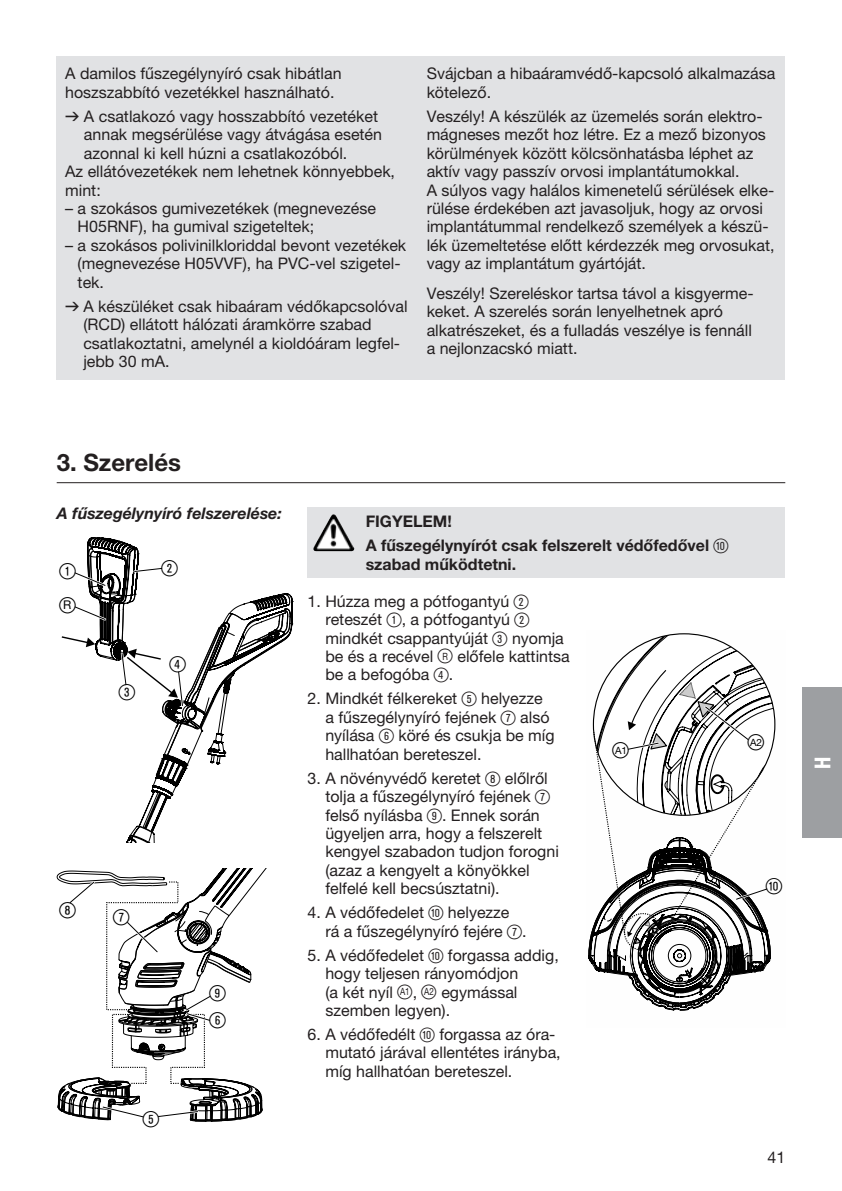
<style>
.page{position:relative;width:842px;height:1191px;background:#fff}
.page>*{position:absolute;margin:0;border:0;box-sizing:border-box;transform-origin:0 0}
.t1{font:700 24px "GARDENA Pro";color:#231f20}
.t2{font:22px/34px "Ziffernim Kreisund Quadrat BQ";color:#000}
.t3{font:22px "GARDENA Pro Bo Cond";color:#fff}
.t4{font:16px/18.4px "GARDENA Pro";color:#231f20}
.t5{font:700 16px/24px "GARDENA Pro";color:#231f20}
.t6{font:italic 700 16px "GARDENA Pro";color:#231f20}
.t7{font:10px "GARDENA Pro";color:#000}
.s1{font-family:"Formdruck"}
.s2{font-family:"Ziffernim Kreisund Quadrat BQ";font-weight:400;font-size:20px}
.s3{font-family:"Ziffernim Kreisund Quadrat BQ";font-size:20px}
.s4{font-size:10px}
.s5{font-family:"Ziffernim Kreisund Quadrat BQ";font-size:22px}
</style>
<div class="page">
<div style="left:57px;top:57px;width:728px;height:323px;background:#e1e2e4"></div>
<hr style="left:57px;top:482px;width:728px;height:1px;background:#231f20">
<div style="left:308px;top:507px;width:477px;height:71px;background:#e1e2e4"></div>
<svg style="left:61px;top:537px;width:232px;height:306px"></svg>
<svg style="left:57px;top:868px;width:210px;height:254px"></svg>
<img style="left:315px;top:514px;width:18px;height:31px">
<svg style="left:612px;top:633px;width:144px;height:35px"></svg>
<svg style="left:588px;top:668px;width:188px;height:343px"></svg>
<div style="left:802px;top:687px;width:40px;height:151px;background:#9d9fa2"></div>
<p class="t4" style="left:65px;top:64px;width:278px">A damilos fűszegélynyíró csak hibátlan hoszszabbító vezetékkel használható.</p>
<p class="t4" style="left:65px;top:107px;width:314px"><span class="s1">v</span> A csatlakozó vagy hosszabbító vezetéket</p>
<p class="t4" style="left:84px;top:125px;width:300px">annak megsérülése vagy átvágása esetén</p>
<p class="t4" style="left:84px;top:144px;width:265px">azonnal ki kell húzni a csatlakozóból.</p>
<p class="t4" style="left:65px;top:162px;width:331px">Az ellátóvezetékek nem lehetnek könnyebbek,</p>
<p class="t4" style="left:65px;top:180px;width:37px">mint:</p>
<p class="t4" style="left:78px;top:199px;width:300px;text-indent:-12px">– a szokásos gumivezetékek (megnevezése<br>H05RNF), ha gumival szigeteltek;</p>
<p class="t4" style="left:78px;top:236px;width:330px;text-indent:-12px">– a szokásos polivinilkloriddal bevont vezetékek (megnevezése H05VVF), ha PVC-vel szigetel&shy;tek.</p>
<p class="t4" style="left:83px;top:296px;width:326px;text-indent:-18px"><span class="s1">v</span> A készüléket csak hibaáram védőkapcsolóval (RCD) ellátott hálózati áramkörre szabad csatlakoztatni, amelynél a kioldóáram legfel&shy;jebb 30 mA.</p>
<p class="t4" style="left:427px;top:64px;width:350px">Svájcban a hibaáramvédő-kapcsoló alkalmazása kötelező.</p>
<p class="t4" style="left:427px;top:107px;width:349px">Veszély! A készülék az üzemelés során elektro&shy;mágneses mezőt hoz létre. Ez a mező bizonyos körülmények között kölcsönhatásba léphet az aktív vagy passzív orvosi implantátumokkal.<br>A súlyos vagy halálos kimenetelű sérülések elke&shy;rülése érdekében azt javasoljuk, hogy az orvosi implantátummal rendelkező személyek a készü&shy;lék üzemeltetése előtt kérdezzék meg orvosukat, vagy az implantátum gyártóját.</p>
<p class="t4" style="left:427px;top:284px;width:327px">Veszély! Szereléskor tartsa távol a kisgyerme&shy;keket. A szerelés során lenyelhetnek apró alkatrészeket, és a fulladás veszélye is fennáll a nejlonzacskó miatt.</p>
<h1 class="t1" style="left:57px;top:447px;width:126px">3. Szerelés</h1>
<p class="t6" style="left:57px;top:503px;width:227px">A fűszegélynyíró felszerelése:</p>
<h2 class="t2" style="left:59px;top:554px;width:18px">1 ß<sup>R</sup></h2>
<h2 class="t2" style="left:161px;top:551px;width:18px">2</h2>
<h2 class="t2" style="left:119px;top:675px;width:18px">3</h2>
<h2 class="t2" style="left:169px;top:647px;width:18px">4</h2>
<h2 class="t2" style="left:60px;top:893px;width:18px">8</h2>
<h2 class="t2" style="left:113px;top:901px;width:18px">7</h2>
<h2 class="t2" style="left:143px;top:1102px;width:18px">5</h2>
<h2 class="t2" style="left:209px;top:980px;width:18px;line-height:26.8px">9<br>6</h2>
<p class="t5" style="left:366px;top:509px;width:364px">FIGYELEM!<br>A fűszegélynyírót csak felszerelt védőfedővel <span class="s2">0</span></p>
<p class="t5" style="left:366px;top:551px;width:152px">szabad működtetni.</p>
<p class="t4" style="left:325px;top:591px;width:246px;text-indent:-18px">1. Húzza meg a pótfogantyú <span class="s3">2 </span>reteszét <span class="s3">1</span>, a pótfogantyú <span class="s3">2 </span>mindkét csappantyúját <span class="s3">3</span> nyomja be és a recével <span class="s3">ß</span><span class="s4">R</span> előfele kattintsa be a befogóba <span class="s3">4</span>.</p>
<p class="t4" style="left:325px;top:689px;width:231px;text-indent:-18px">2. Mindkét félkereket <span class="s3">5</span> helyezze a fűszegélynyíró fejének <span class="s3">7</span> alsó nyílása <span class="s3">6</span> köré és csukja be míg hallhatóan bereteszel.</p>
<p class="t4" style="left:325px;top:768px;width:235px;text-indent:-18px">3. A növényvédő keretet <span class="s3">8</span> előlről tolja a fűszegélynyíró fejének <span class="s3">7 </span>felső nyílásba <span class="s3">9</span>. Ennek során ügyeljen arra, hogy a felszerelt kengyel szabadon tudjon forogni (azaz a kengyelt a könyökkel felfelé kell becsúsztatni).</p>
<p class="t4" style="left:325px;top:903px;width:203px;text-indent:-18px">4. A védőfedelet <span class="s3">0</span> helyezze rá a fűszegélynyíró fejére <span class="s3">7</span>.</p>
<p class="t4" style="left:325px;top:945px;width:235px;text-indent:-18px">5. A védőfedelet <span class="s3">0</span> forgassa addig, hogy teljesen rányomódjon<br>(a két nyíl <span class="s3">ß</span><sup>A1</sup> , <span class="s3">ß</span><sup>A2</sup> egymással szemben legyen).</p>
<p class="t4" style="left:325px;top:1025px;width:237px;text-indent:-18px">6. A védőfedélt <span class="s3">0</span> forgassa az óra&shy;mutató járával ellentétes irányba, míg hallhatóan bereteszel.</p>
<p class="t7" style="left:612px;top:744px;width:18px"><span class="s5">ß</span>A 1</p>
<p class="t7" style="left:748px;top:736px;width:18px"><span class="s5">ß</span>A 2</p>
<h2 class="t2" style="left:766px;top:869px;width:18px">0</h2>
<p class="t4" style="left:767px;top:1147px;width:19px">41</p>
<h2 class="t3" style="left:809px;top:769px;width:14px;rotate:-90deg">H</h2>
</div>
